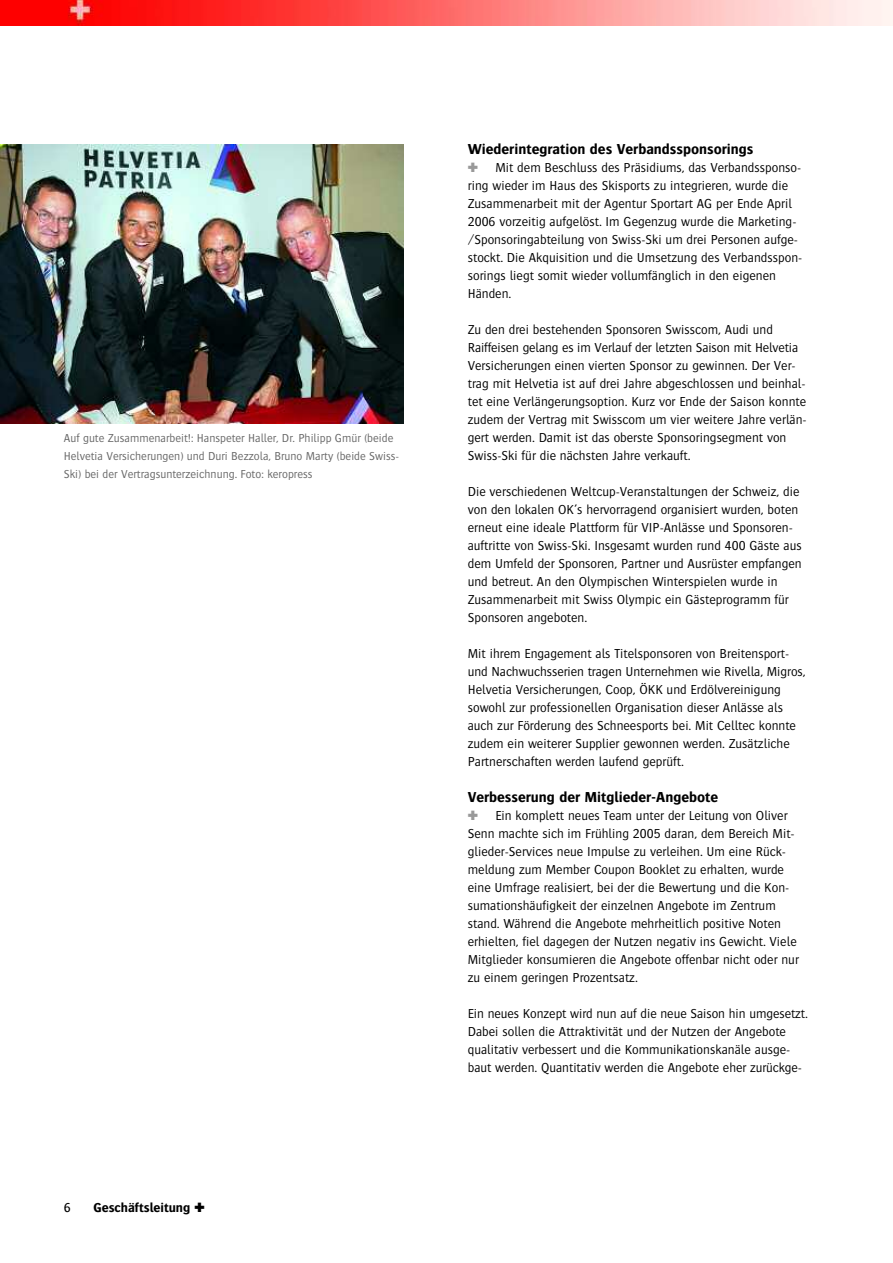
<style>
.page{position:relative;width:893px;height:1263px;background:#fff}
.page>*{position:absolute;margin:0;border:0;box-sizing:border-box;transform-origin:0 0}
.t1{font:700 15px "Bosis";color:#000}
.t2{font:300 13.5px/18px "Bosis";color:#000}
.t3{font:700 13.5px "Bosis";color:#000}
.t4{font:500 13.5px "Bosis";color:#000}
.t5{font:300 12px/18px "Bosis";color:#666}
</style>
<div class="page">
<svg style="left:0;top:25px;width:893px;height:1px"></svg>
<img style="left:0;top:0;width:893px;height:25px">
<img style="left:0;top:145px;width:404px;height:279px">
<p class="t5" style="left:64px;top:429px;width:337px">Auf gute Zusammenarbeit!: Hanspeter Haller, Dr. Philipp Gmür (beide<br>Helvetia Versicherungen) und Duri Bezzola, Bruno Marty (beide Swiss-<br>Ski) bei der Vertragsunterzeichnung. Foto: keropress</p>
<p class="t4" style="left:64px;top:1199px;width:8px">6</p>
<p class="t3" style="left:94px;top:1199px;width:113px">Geschäftsleitung ✚</p>
<p class="t1" style="left:468px;top:140px;width:287px">Wiederintegration des Verbandssponsorings</p>
<p class="t2" style="left:468px;top:158px;width:336px;text-indent:28px">Mit dem Beschluss des Präsidiums, das Verbandssponso&shy;ring wieder im Haus des Skisports zu integrieren, wurde die Zusammenarbeit mit der Agentur Sportart AG per Ende April 2006 vorzeitig aufgelöst. Im Gegenzug wurde die Marketing-/Sponsoringabteilung von Swiss-Ski um drei Personen aufge&shy;stockt. Die Akquisition und die Umsetzung des Verbandsspon&shy;sorings liegt somit wieder vollumfänglich in den eigenen Händen.</p>
<p class="t2" style="left:468px;top:320px;width:340px">Zu den drei bestehenden Sponsoren Swisscom, Audi und Raiffeisen gelang es im Verlauf der letzten Saison mit Helvetia Versicherungen einen vierten Sponsor zu gewinnen. Der Ver&shy;trag mit Helvetia ist auf drei Jahre abgeschlossen und beinhal&shy;tet eine Verlängerungsoption. Kurz vor Ende der Saison konnte zudem der Vertrag mit Swisscom um vier weitere Jahre verlän&shy;gert werden. Damit ist das oberste Sponsoringsegment von Swiss-Ski für die nächsten Jahre verkauft.</p>
<p class="t2" style="left:468px;top:482px;width:336px">Die verschiedenen Weltcup-Veranstaltungen der Schweiz, die von den lokalen OK’s hervorragend organisiert wurden, boten erneut eine ideale Plattform für VIP-Anlässe und Sponsoren&shy;auftritte von Swiss-Ski. Insgesamt wurden rund 400 Gäste aus dem Umfeld der Sponsoren, Partner und Ausrüster empfangen und betreut. An den Olympischen Winterspielen wurde in Zusammenarbeit mit Swiss Olympic ein Gästeprogramm für Sponsoren angeboten.</p>
<p class="t2" style="left:468px;top:644px;width:339px">Mit ihrem Engagement als Titelsponsoren von Breitensport&shy;und Nachwuchsserien tragen Unternehmen wie Rivella, Migros, Helvetia Versicherungen, Coop, ÖKK und Erdölvereinigung sowohl zur professionellen Organisation dieser Anlässe als auch zur Förderung des Schneesports bei. Mit Celltec konnte zudem ein weiterer Supplier gewonnen werden. Zusätzliche Partnerschaften werden laufend geprüft.</p>
<p class="t1" style="left:468px;top:788px;width:252px">Verbesserung der Mitglieder-Angebote</p>
<p class="t2" style="left:468px;top:806px;width:333px;text-indent:28px">Ein komplett neues Team unter der Leitung von Oliver Senn machte sich im Frühling 2005 daran, dem Bereich Mit&shy;glieder-Services neue Impulse zu verleihen. Um eine Rück&shy;meldung zum Member Coupon Booklet zu erhalten, wurde eine Umfrage realisiert, bei der die Bewertung und die Kon&shy;sumationshäufigkeit der einzelnen Angebote im Zentrum stand. Während die Angebote mehrheitlich positive Noten erhielten, fiel dagegen der Nutzen negativ ins Gewicht. Viele Mitglieder konsumieren die Angebote offenbar nicht oder nur zu einem geringen Prozentsatz.</p>
<p class="t2" style="left:468px;top:1004px;width:341px">Ein neues Konzept wird nun auf die neue Saison hin umgesetzt.<br>Dabei sollen die Attraktivität und der Nutzen der Angebote qualitativ verbessert und die Kommunikationskanäle ausge&shy;baut werden. Quantitativ werden die Angebote eher zurückge-</p>
</div>
